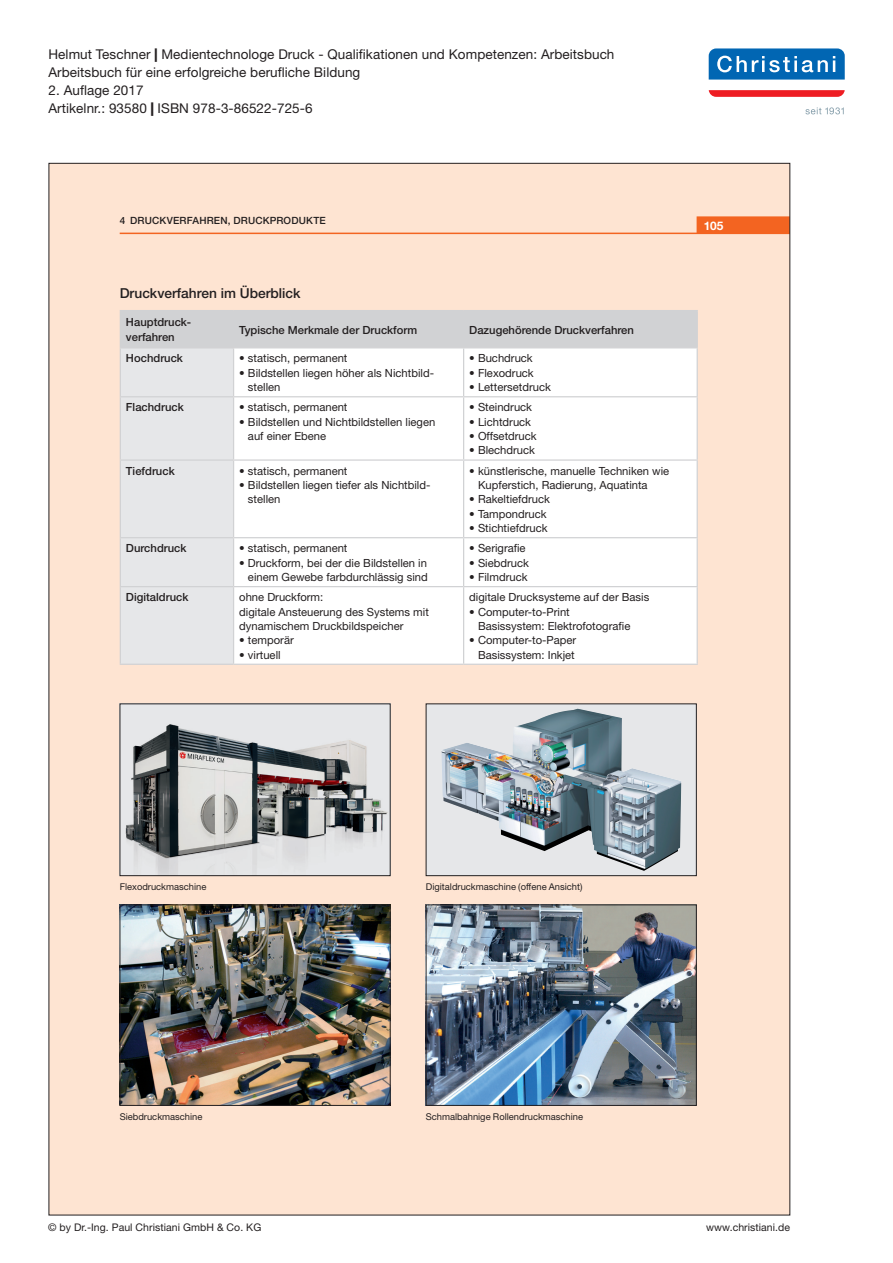
<style>
.page{position:relative;width:893px;height:1263px;background:#fff}
.page>*{position:absolute;margin:0;border:0;box-sizing:border-box;transform-origin:0 0}
.t1{font:500 13.8px "Helvetica Neue";color:#231f20}
.t2{font:13.5px/18px "Helvetica Neue";letter-spacing:.005em;color:#231f20}
.t3{font:700 11.85px "Helvetica Neue";color:#fff}
.t4{font:11.25px/14.4px "Helvetica Neue";color:#231f20}
.t5{font:500 11.25px/14.4px "Helvetica Neue";color:#231f20}
.t6{font:10.5px "Helvetica Neue";letter-spacing:.005em;color:#231f20}
.t7{font:500 10.05px "Helvetica Neue";letter-spacing:.015em;color:#231f20}
.t8{font:9.3px "Helvetica Neue";color:#231f20}
.s1{font-weight:800}
.s2{font-weight:900}
</style>
<div class="page">
<svg style="left:709px;top:90px;width:136px;height:7px"></svg>
<svg style="left:709px;top:48px;width:136px;height:32px;background:#2c7fbf"></svg>
<svg style="left:805px;top:107px;width:39px;height:7px"></svg>
<div style="left:49px;top:163px;width:741px;height:1051px;background:#fee4d2"></div>
<svg style="left:120px;top:216px;width:668px;height:18px"></svg>
<div style="left:426px;top:704px;width:270px;height:172px;background:#e6e7e9"></div>
<div style="left:426px;top:704px;width:271px;height:172px;border:1px solid #231f20"></div>
<svg style="left:121px;top:311px;width:576px;height:353px;background:#dedfe1"></svg>
<div style="left:234px;top:348px;width:463px;height:316px;background:#fff"></div>
<hr style="left:120px;top:310px;width:114px;height:1px;background:#d1d2d4">
<hr style="left:120px;top:311px;width:1px;height:36px;background:#d1d2d4">
<hr style="left:234px;top:310px;width:230px;height:1px;background:#d1d2d4">
<hr style="left:233px;top:311px;width:1px;height:36px;background:#d1d2d4">
<hr style="left:464px;top:310px;width:234px;height:1px;background:#d1d2d4">
<hr style="left:463px;top:311px;width:1px;height:36px;background:#d1d2d4">
<hr style="left:697px;top:311px;width:1px;height:36px;background:#d1d2d4">
<hr style="left:120px;top:347px;width:114px;height:1px;background:#d1d2d4">
<hr style="left:120px;top:348px;width:1px;height:48px;background:#d1d2d4">
<hr style="left:234px;top:347px;width:230px;height:1px;background:#d1d2d4">
<hr style="left:233px;top:348px;width:1px;height:48px;background:#d1d2d4">
<hr style="left:464px;top:347px;width:234px;height:1px;background:#d1d2d4">
<hr style="left:463px;top:348px;width:1px;height:48px;background:#d1d2d4">
<hr style="left:697px;top:348px;width:1px;height:48px;background:#d1d2d4">
<hr style="left:120px;top:396px;width:114px;height:1px;background:#d1d2d4">
<hr style="left:120px;top:397px;width:1px;height:62px;background:#d1d2d4">
<hr style="left:234px;top:396px;width:230px;height:1px;background:#d1d2d4">
<hr style="left:233px;top:397px;width:1px;height:62px;background:#d1d2d4">
<hr style="left:464px;top:396px;width:234px;height:1px;background:#d1d2d4">
<hr style="left:463px;top:397px;width:1px;height:62px;background:#d1d2d4">
<hr style="left:697px;top:397px;width:1px;height:62px;background:#d1d2d4">
<hr style="left:120px;top:459px;width:114px;height:2px;background:#d1d2d4">
<hr style="left:120px;top:461px;width:1px;height:76px;background:#d1d2d4">
<hr style="left:234px;top:459px;width:230px;height:2px;background:#d1d2d4">
<hr style="left:233px;top:461px;width:1px;height:76px;background:#d1d2d4">
<hr style="left:464px;top:459px;width:234px;height:2px;background:#d1d2d4">
<hr style="left:463px;top:461px;width:1px;height:76px;background:#d1d2d4">
<hr style="left:697px;top:461px;width:1px;height:76px;background:#d1d2d4">
<hr style="left:120px;top:537px;width:114px;height:1px;background:#d1d2d4">
<hr style="left:120px;top:538px;width:1px;height:48px;background:#d1d2d4">
<hr style="left:234px;top:537px;width:230px;height:1px;background:#d1d2d4">
<hr style="left:233px;top:538px;width:1px;height:48px;background:#d1d2d4">
<hr style="left:464px;top:537px;width:234px;height:1px;background:#d1d2d4">
<hr style="left:463px;top:538px;width:1px;height:48px;background:#d1d2d4">
<hr style="left:697px;top:538px;width:1px;height:48px;background:#d1d2d4">
<hr style="left:120px;top:586px;width:114px;height:1px;background:#d1d2d4">
<hr style="left:120px;top:587px;width:1px;height:77px;background:#d1d2d4">
<hr style="left:234px;top:586px;width:230px;height:1px;background:#d1d2d4">
<hr style="left:233px;top:587px;width:1px;height:77px;background:#d1d2d4">
<hr style="left:464px;top:586px;width:234px;height:1px;background:#d1d2d4">
<hr style="left:463px;top:587px;width:1px;height:77px;background:#d1d2d4">
<hr style="left:697px;top:587px;width:1px;height:77px;background:#d1d2d4">
<hr style="left:120px;top:664px;width:114px;height:1px;background:#d1d2d4">
<hr style="left:234px;top:664px;width:230px;height:1px;background:#d1d2d4">
<hr style="left:464px;top:664px;width:234px;height:1px;background:#d1d2d4">
<img style="left:441px;top:709px;width:240px;height:162px">
<img style="left:122px;top:706px;width:266px;height:168px">
<div style="left:120px;top:704px;width:270px;height:172px;border:1px solid #231f20"></div>
<img style="left:122px;top:907px;width:266px;height:197px">
<div style="left:120px;top:905px;width:270px;height:201px;border:1px solid #231f20"></div>
<img style="left:428px;top:907px;width:267px;height:197px">
<div style="left:426px;top:905px;width:271px;height:201px;border:1px solid #231f20"></div>
<p class="t2" style="left:48px;top:45px;width:567px">Helmut Teschner <span class="s1">|</span> Medientechnologe Druck - Qualifikationen und Kompetenzen: Arbeitsbuch<br>Arbeitsbuch für eine erfolgreiche berufliche Bildung</p>
<p class="t2" style="left:48px;top:81px;width:266px">2. Auflage 2017<br>Artikelnr.: 93580 <span class="s2">|</span> ISBN 978-3-86522-725-6</p>
<p class="t7" style="left:120px;top:215px;width:208px">4 DRUCKVERFAHREN, DRUCKPRODUKTE</p>
<p class="t3" style="left:704px;top:218px;width:21px">105</p>
<p class="t1" style="left:120px;top:285px;width:182px">Druckverfahren im Überblick</p>
<p class="t5" style="left:126px;top:315px;width:67px">Hauptdruck&shy;verfahren</p>
<p class="t5" style="left:239px;top:322px;width:179px">Typische Merkmale der Druckform</p>
<p class="t5" style="left:469px;top:322px;width:166px">Dazugehörende Druckverfahren</p>
<p class="t5" style="left:126px;top:351px;width:59px">Hochdruck</p>
<p class="t4" style="left:239px;top:351px;width:110px">• statisch, permanent</p>
<p class="t4" style="left:248px;top:365px;width:188px;text-indent:-9px">• Bildstellen liegen höher als Nichtbild&shy;stellen</p>
<p class="t4" style="left:469px;top:351px;width:65px">• Buchdruck</p>
<p class="t4" style="left:469px;top:365px;width:66px">• Flexodruck</p>
<p class="t4" style="left:469px;top:380px;width:83px">• Lettersetdruck</p>
<p class="t5" style="left:126px;top:400px;width:59px">Flachdruck</p>
<p class="t4" style="left:239px;top:400px;width:110px">• statisch, permanent</p>
<p class="t4" style="left:248px;top:414px;width:189px;text-indent:-9px">• Bildstellen und Nichtbildstellen liegen auf einer Ebene</p>
<p class="t5" style="left:126px;top:463px;width:50px">Tiefdruck</p>
<p class="t4" style="left:239px;top:463px;width:110px">• statisch, permanent</p>
<p class="t4" style="left:248px;top:478px;width:184px;text-indent:-9px">• Bildstellen liegen tiefer als Nichtbild&shy;stellen</p>
<p class="t5" style="left:126px;top:541px;width:62px">Durchdruck</p>
<p class="t4" style="left:239px;top:541px;width:110px">• statisch, permanent</p>
<p class="t4" style="left:239px;top:555px;width:190px;text-align:right">• Druckform, bei der die Bildstellen in einem Gewebe farbdurchlässig sind</p>
<p class="t5" style="left:126px;top:590px;width:64px">Digitaldruck</p>
<p class="t4" style="left:239px;top:590px;width:191px">ohne Druckform:<br>digitale Ansteuerung des Systems mit dynamischem Druckbildspeicher</p>
<p class="t4" style="left:239px;top:633px;width:56px">• temporär</p>
<p class="t4" style="left:239px;top:647px;width:43px">• virtuell</p>
<p class="t4" style="left:469px;top:400px;width:64px">• Steindruck</p>
<p class="t4" style="left:469px;top:414px;width:63px">• Lichtdruck</p>
<p class="t4" style="left:469px;top:429px;width:69px">• Offsetdruck</p>
<p class="t4" style="left:469px;top:443px;width:67px">• Blechdruck</p>
<p class="t4" style="left:478px;top:463px;width:193px;text-indent:-9px">• künstlerische, manuelle Techniken wie<br>Kupferstich, Radierung, Aquatinta</p>
<p class="t4" style="left:469px;top:492px;width:82px">• Rakeltiefdruck</p>
<p class="t4" style="left:469px;top:506px;width:79px">• Tampondruck</p>
<p class="t4" style="left:469px;top:521px;width:80px">• Stichtiefdruck</p>
<p class="t4" style="left:469px;top:541px;width:58px">• Serigrafie</p>
<p class="t4" style="left:469px;top:555px;width:61px">• Siebdruck</p>
<p class="t4" style="left:469px;top:570px;width:60px">• Filmdruck</p>
<p class="t4" style="left:469px;top:590px;width:182px">digitale Drucksysteme auf der Basis</p>
<p class="t4" style="left:478px;top:604px;width:154px;text-indent:-9px">• Computer-to-Print<br>Basissystem: Elektrofotografie</p>
<p class="t4" style="left:469px;top:633px;width:108px;text-align:right">• Computer-to-Paper<br>Basissystem: Inkjet</p>
<p class="t8" style="left:120px;top:881px;width:88px">Flexodruckmaschine</p>
<p class="t8" style="left:120px;top:1111px;width:84px">Siebdruckmaschine</p>
<p class="t8" style="left:426px;top:881px;width:158px">Digitaldruckmaschine (offene Ansicht)</p>
<p class="t8" style="left:426px;top:1111px;width:159px">Schmalbahnige Rollendruckmaschine</p>
<p class="t6" style="left:48px;top:1221px;width:215px">© by Dr.-Ing. Paul Christiani GmbH &amp; Co. KG</p>
<p class="t6" style="left:706px;top:1221px;width:85px">www.christiani.de</p>
</div>
